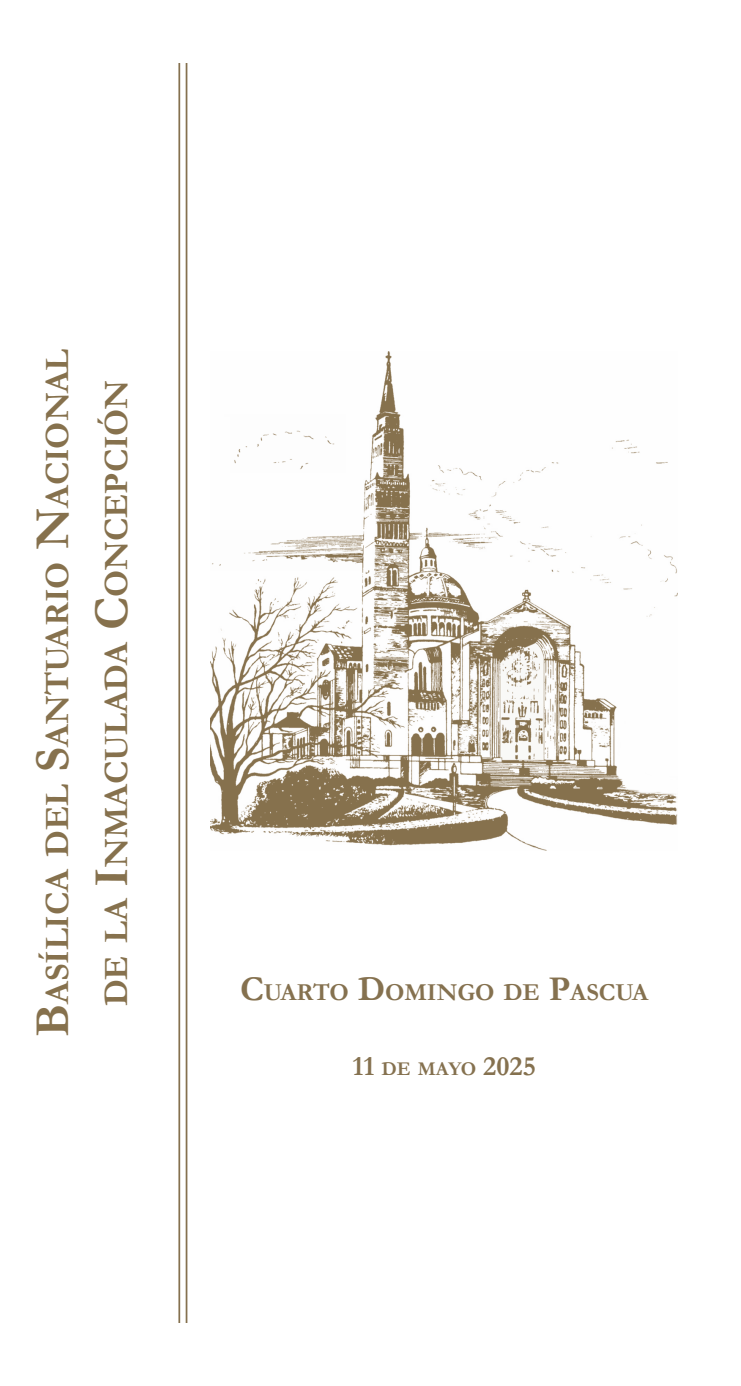
<style>
.page{position:relative;width:741px;height:1386px;background:#fff}
.page>*{position:absolute;margin:0;border:0;box-sizing:border-box;transform-origin:0 0}
.t1{font:700 34.3px "Garamond";color:#86714d}
.t2{font:700 28px "Garamond";color:#85714f}
.t3{font:700 24.5px "Garamond";color:#85714f}
.s1{font-size:49px}
.s2{font-size:35px}
.s3{font-size:19.6px}
</style>
<div class="page">
<img style="left:210px;top:351px;width:467px;height:500px">
<hr style="left:185px;top:63px;width:2px;height:1260px;background:#85714f">
<hr style="left:178px;top:63px;width:2px;height:1260px;background:#85714f">
<p class="t1" style="left:34px;top:1037px;width:690px;rotate:-90deg"><span class="s1">B</span>ASÍLICA DEL <span class="s1">S</span>ANTUARIO <span class="s1">N</span>ACIONAL</p>
<p class="t1" style="left:93px;top:1006px;width:628px;rotate:-90deg">DE LA <span class="s1">I</span>NMACULADA <span class="s1">C</span>ONCEPCIÓN</p>
<p class="t3" style="left:240px;top:975px;width:409px"><span class="s2">C</span>UARTO <span class="s2">D</span>OMINGO DE <span class="s2">P</span>ASCUA</p>
<p class="t2" style="left:352px;top:1048px;width:185px">11 <span class="s3">DE MAYO</span> 2025</p>
</div>
